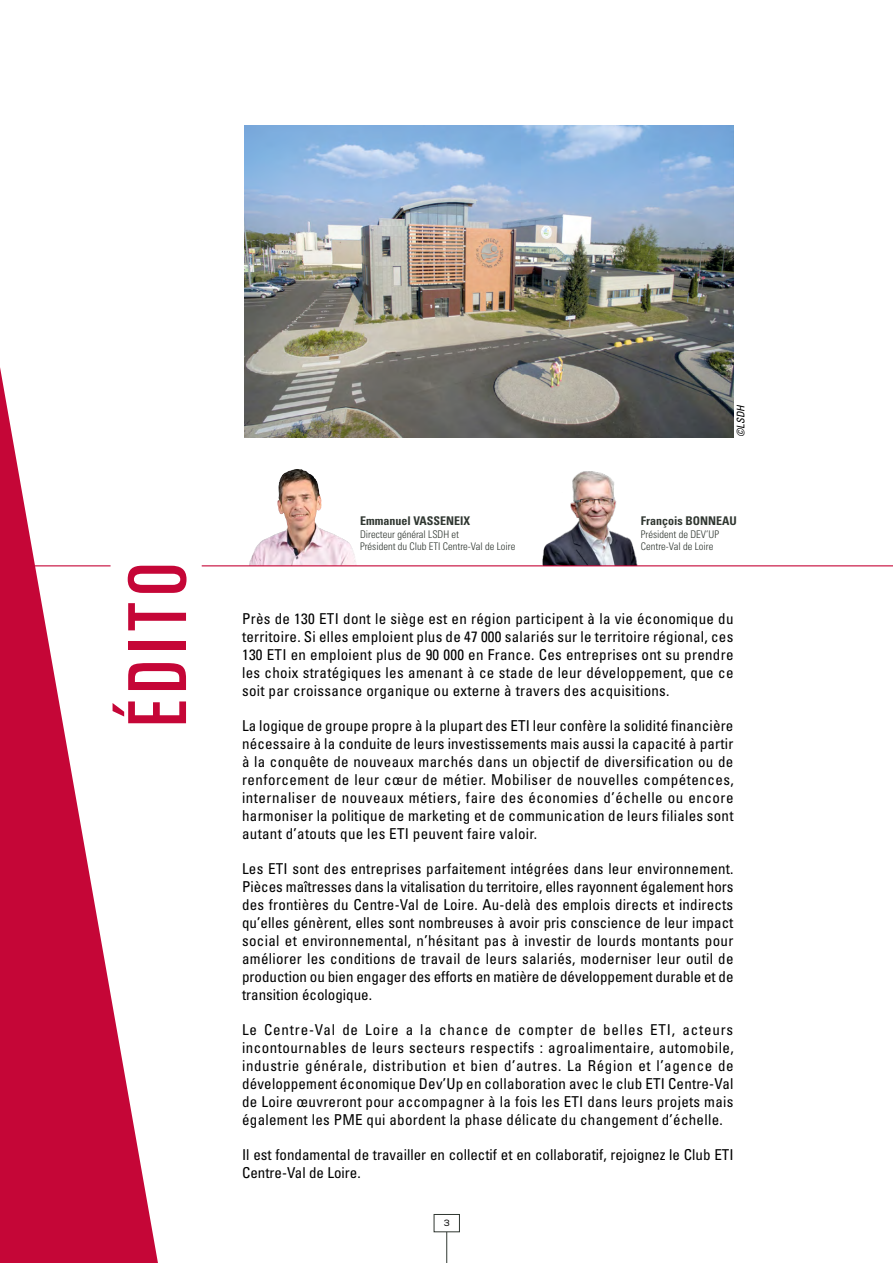
<style>
.page{position:relative;width:893px;height:1263px;background:#fff}
.page>*{position:absolute;margin:0;border:0;box-sizing:border-box;transform-origin:0 0}
.t1{font:ultra-condensed 80.1px "Univers";letter-spacing:.1em;color:#c50637}
.t2{font:condensed 15px/18px "Univers";letter-spacing:.02em;color:#000;text-align:justify}
.t3{font:condensed 15px/18px "Univers";color:#000}
.t4{font:700 condensed 12px "Univers";color:#303731}
.t5{font:300 condensed 10.5px/12.6px "Univers";color:#303731}
.t6{font:italic condensed 10.5px "Univers";color:#000}
.t7{font:9px "Nexa";color:#000}
</style>
<div class="page">
<svg style="left:0;top:367px;width:158px;height:896px"></svg>
<img style="left:249px;top:469px;width:108px;height:96px">
<img style="left:542px;top:471px;width:96px;height:94px">
<hr style="left:202px;top:565px;width:691px;height:1px;background:#c50637">
<hr style="left:35px;top:565px;width:76px;height:1px;background:#c50637">
<img style="left:245px;top:125px;width:488px;height:312px">
<hr style="left:446px;top:1232px;width:1px;height:31px;background:#303731">
<div style="left:434px;top:1214px;width:26px;height:18px;border:1px solid #303731"></div>
<h1 class="t1" style="left:112px;top:726px;width:165px;rotate:-90deg">ÉDITO</h1>
<p class="t4" style="left:360px;top:514px;width:112px">Emmanuel VASSENEIX</p>
<p class="t5" style="left:360px;top:528px;width:157px">Directeur général LSDH et<br>Président du Club ETI Centre-Val de Loire</p>
<p class="t6" style="left:734px;top:437px;width:34px;rotate:-90deg">©LSDH</p>
<p class="t4" style="left:641px;top:514px;width:97px">François BONNEAU</p>
<p class="t5" style="left:641px;top:528px;width:80px">Président de DEV’UP<br>Centre-Val de Loire</p>
<p class="t2" style="left:242px;top:610px;width:493px">Près de 130 ETI dont le siège est en région participent à la vie économique du territoire. Si elles emploient plus de 47 000 salariés sur le territoire régional, ces 130 ETI en emploient plus de 90 000 en France. Ces entreprises ont su prendre les choix stratégiques les amenant à ce stade de leur développement, que ce soit par croissance organique ou externe à travers des acquisitions.</p>
<p class="t2" style="left:242px;top:717px;width:493px">La logique de groupe propre à la plupart des ETI leur confère la solidité financière nécessaire à la conduite de leurs investissements mais aussi la capacité à partir à la conquête de nouveaux marchés dans un objectif de diversification ou de renforcement de leur cœur de métier. Mobiliser de nouvelles compétences, internaliser de nouveaux métiers, faire des économies d’échelle ou encore harmoniser la politique de marketing et de communication de leurs filiales sont autant d’atouts que les ETI peuvent faire valoir.</p>
<p class="t2" style="left:242px;top:860px;width:493px">Les ETI sont des entreprises parfaitement intégrées dans leur environnement.<br>Pièces maîtresses dans la vitalisation du territoire, elles rayonnent également hors des frontières du Centre-Val de Loire. Au-delà des emplois directs et indirects qu’elles génèrent, elles sont nombreuses à avoir pris conscience de leur impact social et environnemental, n’hésitant pas à investir de lourds montants pour améliorer les conditions de travail de leurs salariés, moderniser leur outil de production ou bien engager des efforts en matière de développement durable et de transition écologique.</p>
<p class="t2" style="left:242px;top:1021px;width:493px">Le Centre-Val de Loire a la chance de compter de belles ETI, acteurs incontournables de leurs secteurs respectifs : agroalimentaire, automobile, industrie générale, distribution et bien d’autres. La Région et l’agence de développement économique Dev’Up en collaboration avec le club ETI Centre-Val de Loire œuvreront pour accompagner à la fois les ETI dans leurs projets mais également les PME qui abordent la phase délicate du changement d’échelle.</p>
<p class="t3" style="left:242px;top:1146px;width:493px">Il est fondamental de travailler en collectif et en collaboratif, rejoignez le Club ETI<br>Centre-Val de Loire.</p>
<p class="t7" style="left:444px;top:1217px;width:8px">3</p>
</div>
